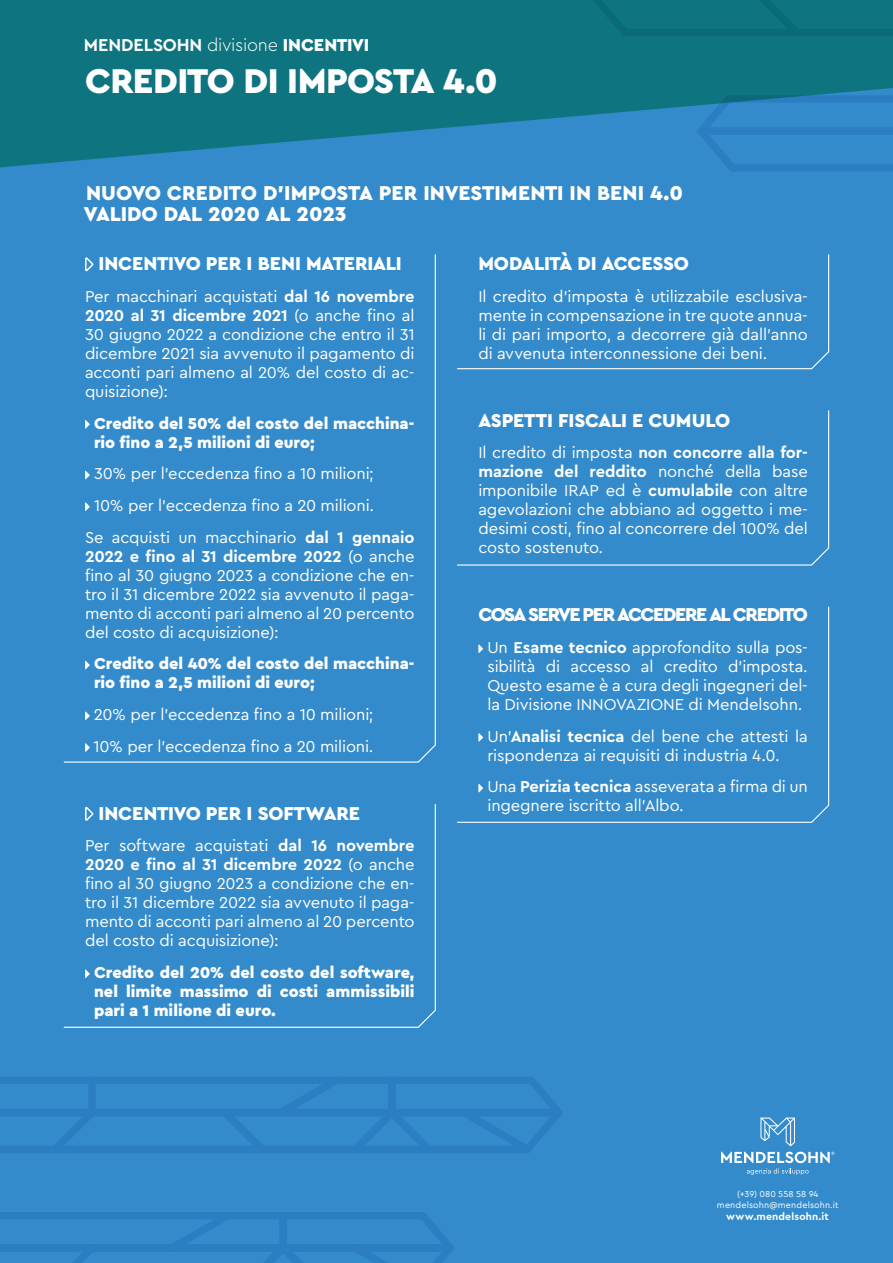
<style>
.page{position:relative;width:893px;height:1263px;background:#fff}
.page>*{position:absolute;margin:0;border:0;box-sizing:border-box;transform-origin:0 0}
.t1{font:900 36px "Cera Pro";letter-spacing:-.025em;color:#fff}
.t2{font:900 21px/21px "Cera Pro";letter-spacing:-.005em;color:#fff}
.t3{font:900 19.5px "Cera Pro";letter-spacing:-.015em;color:#fff}
.t4{font:900 19.5px "Cera Pro";letter-spacing:-.075em;color:#fff}
.t5{font:700 18px "Cera Pro";letter-spacing:-.005em;color:#fff}
.t6{font:16.5px/18.9px "Cera Pro";letter-spacing:-.01em;color:#fff;text-align:justify}
.t7{font:900 16.5px/19px "Cera Pro";color:#fff}
.t8{font:700 10.5px "Cera Pro";letter-spacing:.015em;color:#fff}
.t9{font:9px/10.8px "Cera Pro";letter-spacing:.015em;color:#fff;text-align:center}
.s1{font-weight:300}
.s2{font-weight:900}
.s3{font-weight:700}
</style>
<div class="page">
<div style="left:0;top:0;width:893px;height:570px;background:#0e7580"></div>
<div style="left:0;top:88px;width:893px;height:1175px;background:#348bcb"></div>
<svg style="left:0;top:1076px;width:562px;height:84px;background:#3186c8"></svg>
<svg style="left:0;top:1205px;width:466px;height:58px;background:#3187c8"></svg>
<svg style="left:593px;top:0;width:300px;height:36px"></svg>
<svg style="left:685px;top:91px;width:208px;height:81px;background:#2e85c2"></svg>
<svg style="left:760px;top:1117px;width:35px;height:29px"></svg>
<svg style="left:721px;top:1152px;width:113px;height:23px;background:#67a8d7"></svg>
<div style="left:63px;top:253px;width:373px;height:510px;background:#348bcb"></div>
<div style="left:63px;top:803px;width:373px;height:225px;background:#348bcb"></div>
<div style="left:456px;top:253px;width:374px;height:117px;background:#348bcb"></div>
<div style="left:456px;top:409px;width:374px;height:157px;background:#348bcb"></div>
<div style="left:456px;top:605px;width:374px;height:218px;background:#348bcb"></div>
<svg style="left:84px;top:256px;width:11px;height:17px"></svg>
<svg style="left:85px;top:420px;width:5px;height:9px"></svg>
<svg style="left:85px;top:471px;width:5px;height:8px"></svg>
<svg style="left:85px;top:502px;width:5px;height:9px"></svg>
<svg style="left:85px;top:661px;width:5px;height:8px"></svg>
<svg style="left:85px;top:711px;width:5px;height:9px"></svg>
<svg style="left:85px;top:743px;width:5px;height:9px"></svg>
<svg style="left:84px;top:806px;width:11px;height:16px"></svg>
<svg style="left:85px;top:969px;width:5px;height:9px"></svg>
<svg style="left:478px;top:644px;width:5px;height:9px"></svg>
<svg style="left:478px;top:733px;width:5px;height:9px"></svg>
<svg style="left:478px;top:784px;width:5px;height:8px"></svg>
<p class="t5" style="left:84px;top:33px;width:287px">MENDELSOHN <span class="s1">divisione</span> <span class="s2">INCENTIVI</span></p>
<h1 class="t1" style="left:85px;top:57px;width:414px">CREDITO DI IMPOSTA 4.0</h1>
<p class="t2" style="left:84px;top:181px;width:601px">NUOVO CREDITO D’IMPOSTA PER INVESTIMENTI IN BENI 4.0<br>VALIDO DAL 2020 AL 2023</p>
<p class="t3" style="left:99px;top:251px;width:305px">INCENTIVO PER I BENI MATERIALI</p>
<p class="t6" style="left:85px;top:286px;width:331px">Per macchinari acquistati <span class="s3">dal 16 novembre 2020 al 31 dicembre 2021</span> (o anche fino al 30 giugno 2022 a condizione che entro il 31 dicembre 2021 sia avvenuto il pagamento di acconti pari almeno al 20% del costo di ac&shy;quisizione):</p>
<p class="t7" style="left:94px;top:413px;width:322px">Credito del 50% del costo del macchina&shy;rio fino a 2,5 milioni di euro;</p>
<p class="t6" style="left:94px;top:463px;width:281px">30% per l’eccedenza fino a 10 milioni;</p>
<p class="t6" style="left:94px;top:495px;width:282px">10% per l’eccedenza fino a 20 milioni.</p>
<p class="t6" style="left:85px;top:527px;width:331px">Se acquisti un macchinario <span class="s3">dal 1 gennaio</span></p>
<p class="t6" style="left:85px;top:546px;width:331px"><span class="s3">2022 e fino al 31 dicembre 2022</span> (o anche fino al 30 giugno 2023 a condizione che en&shy;tro il 31 dicembre 2022 sia avvenuto il paga&shy;mento di acconti pari almeno al 20 percento del costo di acquisizione):</p>
<p class="t7" style="left:94px;top:654px;width:322px">Credito del 40% del costo del macchina&shy;rio fino a 2,5 milioni di euro;</p>
<p class="t6" style="left:93px;top:698px;width:282px;line-height:31.8px">20% per l’eccedenza fino a 10 milioni;<br>10% per l’eccedenza fino a 20 milioni.</p>
<p class="t3" style="left:99px;top:800px;width:263px">INCENTIVO PER I SOFTWARE</p>
<p class="t6" style="left:85px;top:836px;width:331px">Per software acquistati <span class="s3">dal 16 novembre 2020 e fino al 31 dicembre 2022</span> (o anche fino al 30 giugno 2023 a condizione che en&shy;tro il 31 dicembre 2022 sia avvenuto il paga&shy;mento di acconti pari almeno al 20 percento del costo di acquisizione):</p>
<p class="t7" style="left:94px;top:962px;width:322px;text-align:justify">Credito del 20% del costo del software, nel limite massimo di costi ammissibili pari a 1 milione di euro.</p>
<p class="t3" style="left:478px;top:251px;width:212px">MODALITÀ DI ACCESSO</p>
<p class="t6" style="left:478px;top:286px;width:331px">Il credito d’imposta è utilizzabile esclusiva&shy;mente in compensazione in tre quote annua&shy;li di pari importo, a decorrere già dall’anno di avvenuta interconnessione dei beni.</p>
<p class="t3" style="left:478px;top:407px;width:254px">ASPETTI FISCALI E CUMULO</p>
<p class="t6" style="left:478px;top:443px;width:331px">Il credito di imposta <span class="s3">non concorre alla for&shy;mazione del reddito</span> nonché della base imponibile IRAP ed è <span class="s3">cumulabile</span> con altre agevolazioni che abbiano ad oggetto i me&shy;desimi costi, fino al concorrere del 100% del costo sostenuto.</p>
<p class="t4" style="left:478px;top:602px;width:331px">COSA SERVE PER ACCEDERE AL CREDITO</p>
<p class="t6" style="left:487px;top:637px;width:322px">Un <span class="s3">Esame tecnico</span> approfondito sulla pos&shy;sibilità di accesso al credito d’imposta.<br>Questo esame è a cura degli ingegneri del&shy;la Divisione INNOVAZIONE di Mendelsohn.</p>
<p class="t6" style="left:487px;top:726px;width:322px">Un’<span class="s3">Analisi tecnica</span> del bene che attesti la rispondenza ai requisiti di industria 4.0.</p>
<p class="t6" style="left:487px;top:777px;width:322px">Una <span class="s3">Perizia tecnica</span> asseverata a firma di un ingegnere iscritto all’Albo.</p>
<p class="t9" style="left:717px;top:1188px;width:123px">(+39) 080 558 58 94 mendelsohn@mendelsohn.it</p>
<p class="t8" style="left:726px;top:1210px;width:104px">www.mendelsohn.it</p>
</div>
